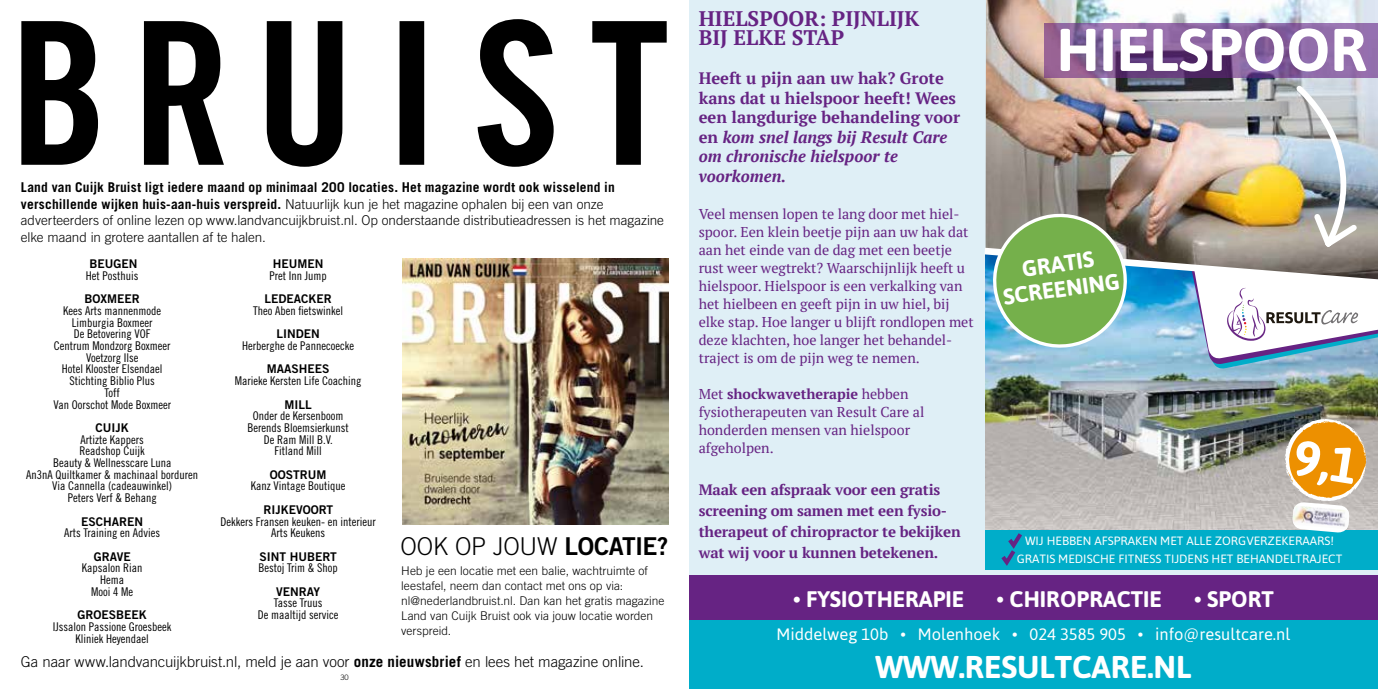
<style>
.page{position:relative;width:1378px;height:689px;background:#fff}
.page>*{position:absolute;margin:0;border:0;box-sizing:border-box;transform-origin:0 0}
.t1{font:700 60px "Asap";color:#fff}
.t2{font:700 31.5px "Asap";color:#fff}
.t3{font:300 24.6px "Trade Gothic LT Std";letter-spacing:-.01em;color:#000}
.t4{font:700 22.5px/25.2px "Asap";color:#fff;text-align:center}
.t5{font:700 21px/19.5px "PT Serif";color:#662383}
.t6{font:700 16.5px/19.5px "PT Serif";color:#662383}
.t7{font:16.5px "Asap";color:#fff}
.t8{font:700 15px/21px "PT Serif";letter-spacing:-.01em;color:#662383}
.t9{font:300 15px "Trade Gothic LT Std";letter-spacing:-.005em;color:#000}
.t10{font:14.25px/18px "PT Serif";color:#662383}
.t11{font:300 13.5px/16.5px "Trade Gothic LT Std";letter-spacing:-.005em;color:#000}
.t12{font:12px/11.7px "Trade Gothic LT Std Cn 18";color:#000;text-align:center}
.t13{font:300 12px/15px "Trade Gothic LT Std";letter-spacing:.005em;color:#000}
.t14{font:12px "Trade Gothic LT Std Bd 2";color:#000}
.t15{font:12px/18px "Asap";color:#fff;text-align:center}
.t16{font:300 7.5px "Trade Gothic LT Std";color:#000}
.s1{font-weight:700}
.s2{font-family:"Trade Gothic LT Std Bd 2";font-weight:400}
.s3{font-style:italic}
</style>
<div class="page">
<svg style="left:21px;top:19px;width:646px;height:148px"></svg>
<img style="left:403px;top:259px;width:265px;height:265px">
<div style="left:689px;top:0;width:689px;height:689px;background:#dfeff6"></div>
<div style="left:689px;top:602px;width:689px;height:87px;background:#00adc9"></div>
<div style="left:689px;top:575px;width:689px;height:45px;background:#662383"></div>
<img style="left:985px;top:370px;width:393px;height:171px">
<img style="left:985px;top:0;width:393px;height:83px">
<img style="left:984px;top:83px;width:394px;height:287px">
<div style="left:986px;top:530px;width:392px;height:40px;background:#00adc9"></div>
<svg style="left:997px;top:529px;width:29px;height:37px"></svg>
<img style="left:1044px;top:24px;width:334px;height:53px">
<svg style="left:1283px;top:417px;width:86px;height:116px;background:#d2ab69"></svg>
<p class="t11" style="left:21px;top:179px;width:644px"><span class="s1">Land van Cuijk Bruist ligt iedere maand op minimaal 200 locaties. Het magazine wordt ook wisselend in verschillende wijken huis-aan-huis verspreid.</span> Natuurlijk kun je het magazine ophalen bij een van onze adverteerders of online lezen op www.landvancuijkbruist.nl. Op onderstaande distributieadressen is het magazine elke maand in grotere aantallen af te halen.</p>
<p class="t14" style="left:90px;top:256px;width:49px">BEUGEN</p>
<p class="t12" style="left:86px;top:269px;width:54px">Het Posthuis</p>
<p class="t14" style="left:85px;top:291px;width:57px">BOXMEER</p>
<p class="t12" style="left:53px;top:305px;width:119px">Kees Arts mannenmode<br>Limburgia Boxmeer<br>De Betovering VOF<br>Centrum Mondzorg Boxmeer<br>Voetzorg Ilse<br>Hotel Klooster Elsendael<br>Stichting Biblio Plus<br>Toff<br>Van Oorschot Mode Boxmeer</p>
<p class="t14" style="left:96px;top:420px;width:35px">CUIJK</p>
<p class="t12" style="left:26px;top:433px;width:173px">Artizte Kappers<br>Readshop Cuijk<br>Beauty &amp; Wellnesscare Luna<br>An3nA Quiltkamer &amp; machinaal borduren<br>Via Cannella (cadeauwinkel)<br>Peters Verf &amp; Behang</p>
<p class="t14" style="left:81px;top:514px;width:63px">ESCHAREN</p>
<p class="t12" style="left:64px;top:527px;width:97px">Arts Training en Advies</p>
<p class="t14" style="left:94px;top:549px;width:38px">GRAVE</p>
<p class="t12" style="left:82px;top:562px;width:62px">Kapsalon Rian<br>Hema<br>Mooi 4 Me</p>
<p class="t14" style="left:78px;top:607px;width:71px">GROESBEEK</p>
<p class="t12" style="left:53px;top:620px;width:120px">IJssalon Passione Groesbeek<br>Kliniek Heyendael</p>
<p class="t14" style="left:273px;top:256px;width:52px">HEUMEN</p>
<p class="t12" style="left:270px;top:269px;width:59px">Pret Inn Jump</p>
<p class="t14" style="left:265px;top:291px;width:69px">LEDEACKER</p>
<p class="t12" style="left:253px;top:305px;width:91px">Theo Aben fietswinkel</p>
<p class="t14" style="left:277px;top:327px;width:45px">LINDEN</p>
<p class="t12" style="left:242px;top:340px;width:113px">Herberghe de Pannecoecke</p>
<p class="t14" style="left:267px;top:362px;width:64px">MAASHEES</p>
<p class="t12" style="left:235px;top:375px;width:128px">Marieke Kersten Life Coaching</p>
<p class="t14" style="left:285px;top:397px;width:29px">MILL</p>
<p class="t12" style="left:248px;top:410px;width:103px">Onder de Kersenboom<br>Berends Bloemsierkunst<br>De Ram Mill B.V.<br>Fitland Mill</p>
<p class="t14" style="left:270px;top:467px;width:58px">OOSTRUM</p>
<p class="t12" style="left:251px;top:480px;width:96px">Kanz Vintage Boutique</p>
<p class="t14" style="left:263px;top:502px;width:71px">RIJKEVOORT</p>
<p class="t12" style="left:221px;top:515px;width:157px">Dekkers Fransen keuken- en interieur<br>Arts Keukens</p>
<p class="t14" style="left:259px;top:549px;width:79px">SINT HUBERT</p>
<p class="t12" style="left:259px;top:562px;width:81px">Bestoj Trim &amp; Shop</p>
<p class="t14" style="left:276px;top:584px;width:46px">VENRAY</p>
<p class="t12" style="left:258px;top:597px;width:82px">Tasse Truus<br>De maaltijd service</p>
<h3 class="t3" style="left:400px;top:532px;width:269px">OOK OP JOUW <span class="s2">LOCATIE?</span></h3>
<p class="t13" style="left:401px;top:563px;width:265px">Heb je een locatie met een balie, wacht ruimte of leestafel, neem dan contact met ons op via: nl@nederlandbruist.nl. Dan kan het gratis magazine Land van Cuijk Bruist ook via jouw locatie worden verspreid.</p>
<p class="t9" style="left:21px;top:653px;width:624px">Ga naar www.landvancuijkbruist.nl, meld je aan voor <span class="s1">onze nieuwsbrief</span> en lees het magazine online.</p>
<p class="t16" style="left:340px;top:672px;width:10px">30</p>
<h3 class="t5" style="left:699px;top:8px;width:222px">HIELSPOOR: PIJNLIJK<br>BIJ ELKE STAP</h3>
<h3 class="t6" style="left:699px;top:68px;width:263px">Heeft u pijn aan uw hak? Grote kans dat u hielspoor heeft! Wees een lang durige behandeling voor en <span class="s3">kom snel langs bij Result Care om chronische hielspoor te<br>voor komen.</span></h3>
<p class="t10" style="left:699px;top:205px;width:276px">Veel mensen lopen te lang door met hiel&shy;spoor. Een klein beetje pijn aan uw hak dat aan het einde van de dag met een beetje rust weer wegtrekt? Waarschijnlijk heeft u hielspoor. Hielspoor is een verkalking van het hielbeen en geeft pijn in uw hiel, bij elke stap. Hoe langer u blijft rondlopen met deze klachten, hoe langer het behandel&shy;traject is om de pijn weg te nemen.</p>
<p class="t10" style="left:699px;top:385px;width:227px">Met <span class="s1">shockwavetherapie</span> hebben fysiotherapeuten van Result Care al honderden mensen van hielspoor afgeholpen.</p>
<p class="t8" style="left:699px;top:479px;width:263px">Maak een afspraak voor een gratis screening om samen met een fysio&shy;therapeut of chiropractor te bekijken wat wij voor u kunnen betekenen.</p>
<h1 class="t1" style="left:1055px;top:15px;width:313px">HIELSPOOR</h1>
<h3 class="t4" style="left:998px;top:259px;width:119px;rotate:-8deg">GRATIS<br>SCREENING</h3>
<p class="t15" style="left:1016px;top:532px;width:327px">WIJ HEBBEN AFSPRAKEN MET ALLE ZORGVERZEKERAARS!<br>GRATIS MEDISCHE FITNESS TIJDENS HET BEHANDELTRAJECT</p>
<h3 class="t4" style="left:793px;top:586px;width:172px">• FYSIOTHERAPIE</h3>
<h3 class="t4" style="left:996px;top:586px;width:167px">• CHIROPRACTIE</h3>
<h3 class="t4" style="left:1194px;top:586px;width:81px">• SPORT</h3>
<h3 class="t7" style="left:776px;top:624px;width:515px">Middelweg 10b • Molenhoek • 024 3585 905 • info@resultcare.nl</h3>
<h2 class="t2" style="left:875px;top:648px;width:318px">WWW.RESULTCARE.NL</h2>
</div>
